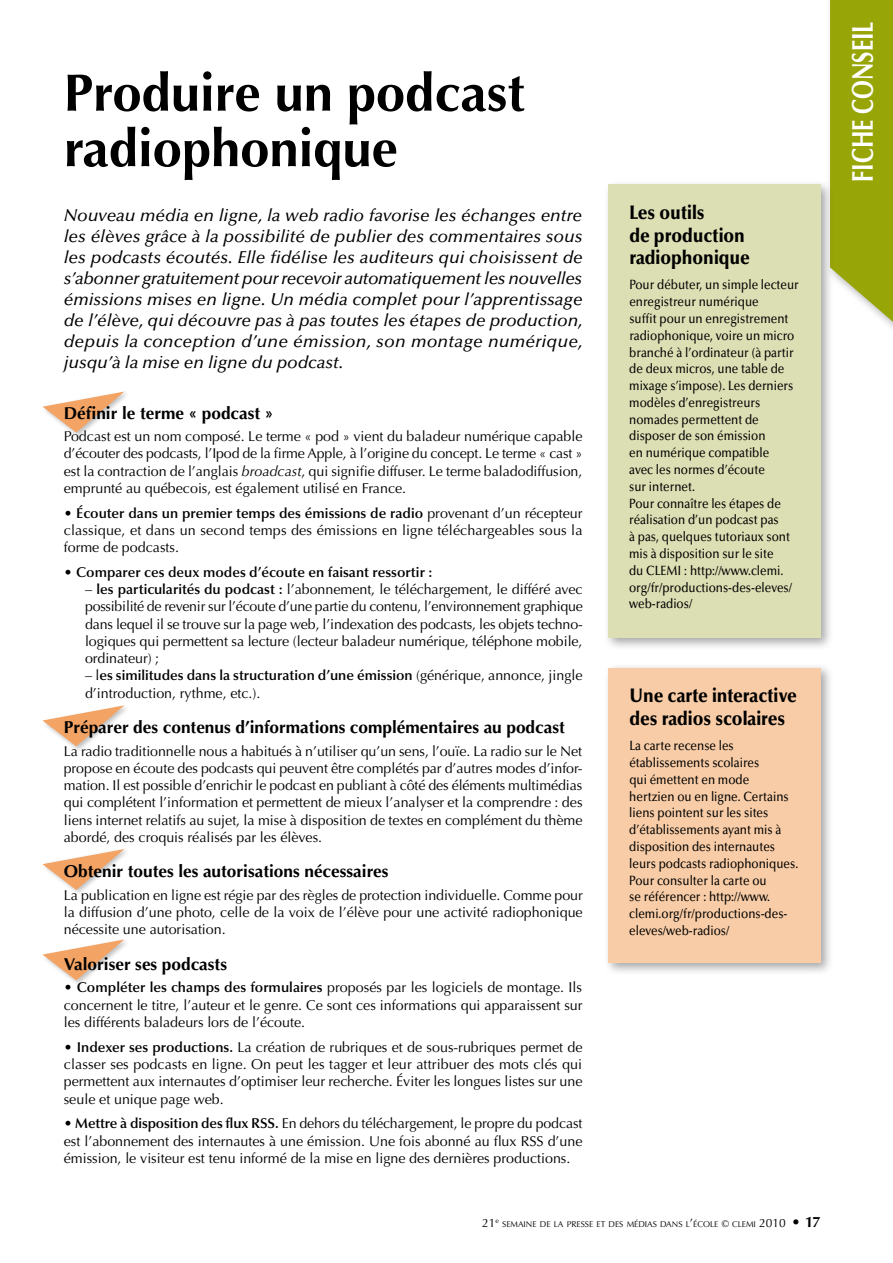
<style>
.page{position:relative;width:893px;height:1263px;background:#fff}
.page>*{position:absolute;margin:0;border:0;box-sizing:border-box;transform-origin:0 0}
.t1{font:700 52.5px/55.5px "Optima";color:#000}
.t2{font:700 30px "Optima";color:#fff;scale:.75 1}
.t3{font:900 19.5px/22.5px "Optima";letter-spacing:-.01em;color:#000;scale:.9 1}
.t4{font:italic 500 17.25px/21px "Optima";color:#000;text-align:justify}
.t5{font:700 17.25px "Optima";color:#000}
.t6{font:14.25px/17.2px "Optima";color:#000;text-align:justify}
.t7{font:600 14.25px "Optima";color:#000}
.t8{font:500 13.5px/16.8px "Optima";color:#000;scale:.87 1}
.t9{font:12px "Optima";color:#000}
.t10{font:8.4px "Optima";color:#000}
.s1{font-style:italic}
.s2{font-weight:600}
.s3{font-weight:400}
.s4{font-size:12px}
.s5{font-size:9.75px}
.s6{font-weight:700;font-size:15px}
</style>
<div class="page">
<svg style="left:830px;top:0;width:63px;height:322px;background:#9fab19"></svg>
<div style="left:603px;top:179px;width:230px;height:471px;background:#000;opacity:.35"></div>
<div style="left:608px;top:184px;width:213px;height:453px;background:#dcdeb3"></div>
<svg style="left:43px;top:849px;width:81px;height:41px"></svg>
<svg style="left:43px;top:939px;width:81px;height:41px"></svg>
<svg style="left:43px;top:705px;width:81px;height:41px"></svg>
<svg style="left:43px;top:392px;width:81px;height:40px"></svg>
<div style="left:603px;top:662px;width:230px;height:314px;background:#000;opacity:.35"></div>
<div style="left:608px;top:668px;width:213px;height:294px;background:#f8cca6"></div>
<h1 class="t1" style="left:64px;top:66px;width:462px">Produire un podcast radiophonique</h1>
<p class="t4" style="left:64px;top:205px;width:521px">Nouveau média en ligne, la web radio favorise les échanges entre les élèves grâce à la possibilité de publier des commentaires sous les podcasts écoutés. Elle fidélise les auditeurs qui choisissent de s’abonner gratuitement pour recevoir automatiquement les nouvelles émissions mises en ligne. Un média complet pour l’apprentissage de l’élève, qui découvre pas à pas toutes les étapes de production, depuis la conception d’une émission, son montage numérique, jusqu’à la mise en ligne du podcast.</p>
<p class="t5" style="left:64px;top:403px;width:211px">Définir le terme « podcast »</p>
<p class="t6" style="left:64px;top:428px;width:520px">Podcast est un nom composé. Le terme « pod » vient du baladeur numérique capable d’écouter des podcasts, l’Ipod de la firme Apple, à l’origine du concept. Le terme « cast » est la contraction de l’anglais <span class="s1">broadcast</span>, qui signifie diffuser. Le terme baladodiffusion, emprunté au québecois, est également utilisé en France.</p>
<p class="t6" style="left:64px;top:504px;width:520px">• <span class="s2">Écouter dans un premier temps des émissions de radio</span> provenant d’un récepteur classique, et dans un second temps des émissions en ligne téléchargeables sous la forme de podcasts.</p>
<p class="t7" style="left:64px;top:564px;width:370px"><span class="s3">•</span> Comparer ces deux modes d’écoute en faisant ressortir :</p>
<p class="t6" style="left:85px;top:581px;width:499px">– <span class="s2">les particularités du podcast :</span> l’abonnement, le téléchargement, le différé avec possibilité de revenir sur l’écoute d’une partie du contenu, l’environnement graphique dans lequel il se trouve sur la page web, l’indexation des podcasts, les objets techno&shy;logiques qui permettent sa lecture (lecteur baladeur numérique, téléphone mobile, ordinateur) ;</p>
<p class="t6" style="left:85px;top:667px;width:499px">– l<span class="s2">es similitudes dans la structuration d’une émission</span> (générique, annonce, jingle d’introduction, rythme, etc.).</p>
<p class="t5" style="left:64px;top:717px;width:503px">Préparer des contenus d’informations complémentaires au podcast</p>
<p class="t6" style="left:64px;top:742px;width:520px">La radio traditionnelle nous a habitués à n’utiliser qu’un sens, l’ouïe. La radio sur le Net propose en écoute des podcasts qui peuvent être complétés par d’autres modes d’infor&shy;mation. Il est possible d’enrichir le podcast en publiant à côté des éléments multimédias qui complétent l’information et permettent de mieux l’analyser et la comprendre : des liens internet relatifs au sujet, la mise à disposition de textes en complément du thème abordé, des croquis réalisés par les élèves.</p>
<p class="t5" style="left:64px;top:861px;width:326px">Obtenir toutes les autorisations nécessaires</p>
<p class="t6" style="left:64px;top:887px;width:521px">La publication en ligne est régie par des règles de protection individuelle. Comme pour la diffusion d’une photo, celle de la voix de l’élève pour une activité radiophonique nécessite une autorisation.</p>
<p class="t5" style="left:64px;top:954px;width:165px">Valoriser ses podcasts</p>
<p class="t6" style="left:64px;top:979px;width:520px">• <span class="s2">Compléter les champs des formulaires</span> proposés par les logiciels de montage. Ils concernent le titre, l’auteur et le genre. Ce sont ces informations qui apparaissent sur les différents baladeurs lors de l’écoute.</p>
<p class="t6" style="left:64px;top:1038px;width:520px">• <span class="s2">Indexer ses productions.</span> La création de rubriques et de sous-rubriques permet de classer ses podcasts en ligne. On peut les tagger et leur attribuer des mots clés qui permettent aux internautes d’optimiser leur recherche. Éviter les longues listes sur une seule et unique page web.</p>
<p class="t6" style="left:64px;top:1115px;width:520px">• <span class="s2">Mettre à disposition des flux RSS.</span> En dehors du téléchargement, le propre du podcast est l’abonnement des internautes à une émission. Une fois abonné au flux RSS d’une émission, le visiteur est tenu informé de la mise en ligne des dernières productions.</p>
<h3 class="t3" style="left:629px;top:201px;width:136px">Les outils<br>de production radiophonique</h3>
<p class="t8" style="left:629px;top:277px;width:197px">Pour débuter, un simple lecteur enregistreur numérique<br>suffit pour un enregistrement radiophonique, voire un micro branché à l’ordinateur (à partir de deux micros, une table de mixage s’impose). Les derniers modèles d’enregistreurs nomades permettent de disposer de son émission<br>en numérique compatible<br>avec les normes d’écoute<br>sur internet.<br>Pour connaître les étapes de réalisation d’un podcast pas<br>à pas, quelques tutoriaux sont mis à disposition sur le site<br>du Clemi</p>
<p class="t8" style="left:629px;top:562px;width:189px;text-indent:55px">: http://www.clemi. org/fr/productions-des-eleves/ web-radios/</p>
<h3 class="t3" style="left:629px;top:685px;width:188px">Une carte interactive des radios scolaires</h3>
<p class="t8" style="left:629px;top:738px;width:196px">La carte recense les établissements scolaires<br>qui émettent en mode<br>hertzien ou en ligne. Certains liens pointent sur les sites d’établissements ayant mis à disposition des internautes leurs podcasts radiophoniques.<br>Pour consulter la carte ou<br>se référencer : http://www. clemi.org/fr/productions-des&shy;eleves/web-radios/</p>
<p class="t9" style="left:482px;top:1216px;width:18px">21<sup>e</sup></p>
<p class="t10" style="left:502px;top:1219px;width:320px">SEMAINE DE LA PRESSE ET DES MÉDIAS DANS L<span class="s4">’</span>ÉCOLE <span class="s5">©</span> CLEMI <span class="s4">2010</span> <span class="s6">• 17</span></p>
<h2 class="t2" style="left:845px;top:182px;width:216px;rotate:-90deg">FICHE conseil</h2>
</div>
